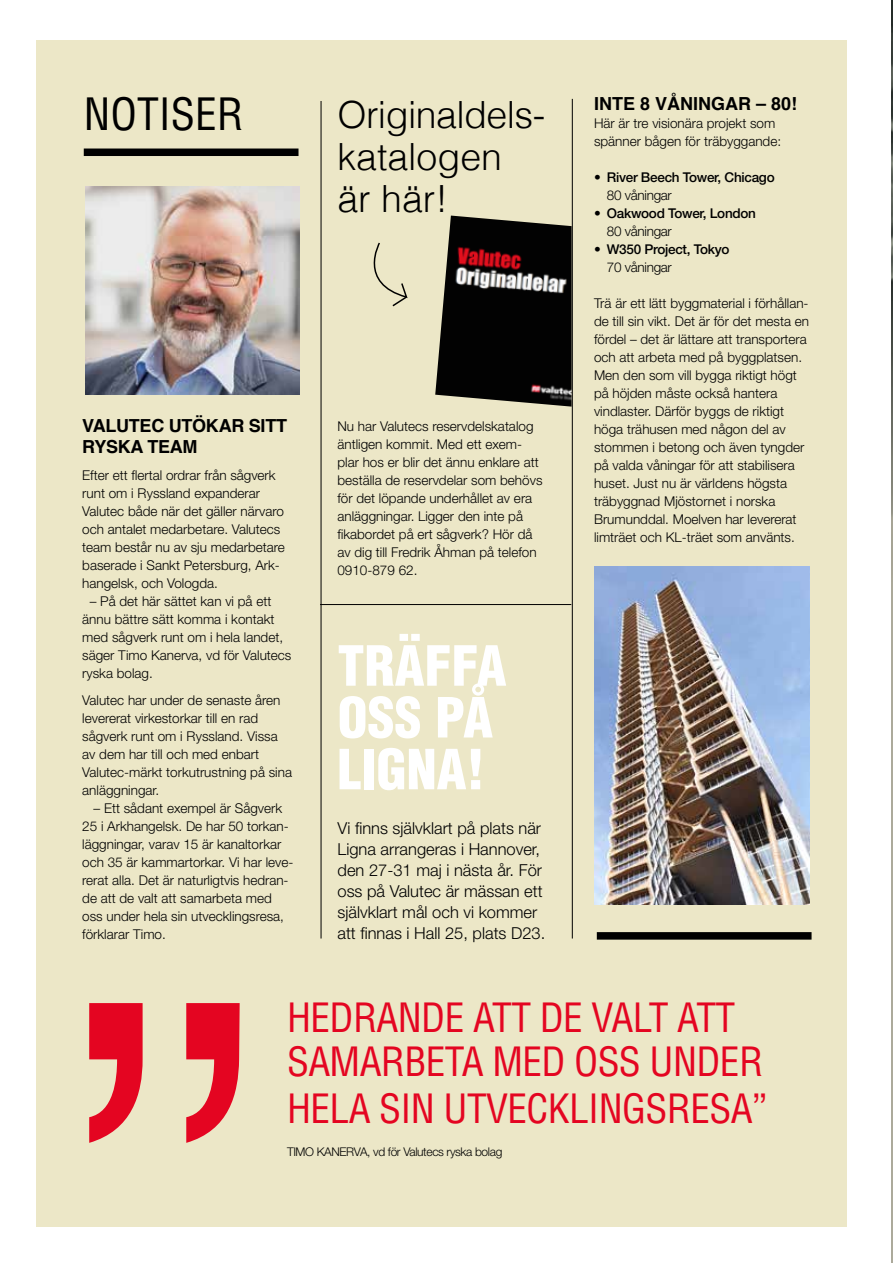
<style>
.page{position:relative;width:893px;height:1263px;background:#fff}
.page>*{position:absolute;margin:0;border:0;box-sizing:border-box;transform-origin:0 0}
.t1{font:condensed 567.9px "Helvetica LT Std";color:#e40521}
.t2{font:900 condensed 54px/51.8px "Helvetica LT Std";color:#fff}
.t3{font:condensed 43.5px "Helvetica LT Std";color:#000}
.t4{font:condensed 39.3px/45.5px "Helvetica LT Std";letter-spacing:-.015em;color:#e40521}
.t5{font:300 37.5px/42px "Helvetica";letter-spacing:-.01em;color:#000}
.t6{font:700 18px/21px "Helvetica";letter-spacing:-.015em;color:#000}
.t7{font:300 16.5px/21px "Helvetica Neue LT Std";color:#000}
.t8{font:300 13.5px/18px "Helvetica Neue LT Std";color:#000}
.t9{font:500 13.5px "Helvetica Neue LT Std";letter-spacing:-.02em;color:#000}
.t10{font:300 13.5px "Helvetica Neue LT Std";letter-spacing:-.02em;color:#000}
.t11{font:300 12px "Helvetica Neue LT Std";letter-spacing:-.03em;color:#000}
</style>
<div class="page">
<hr style="left:891px;top:0;width:2px;height:1263px;background:#acaa9b">
<div style="left:36px;top:40px;width:810px;height:1187px;background:#ece7c7"></div>
<div style="left:84px;top:149px;width:214px;height:7px;background:#000"></div>
<img style="left:85px;top:186px;width:215px;height:208px">
<hr style="left:320px;top:604px;width:251px;height:1px;background:#000">
<hr style="left:321px;top:101px;width:1px;height:837px;background:#000">
<hr style="left:572px;top:99px;width:1px;height:839px;background:#000">
<img style="left:594px;top:566px;width:215px;height:338px">
<img style="left:435px;top:216px;width:137px;height:191px">
<svg style="left:373px;top:242px;width:35px;height:65px"></svg>
<div style="left:597px;top:932px;width:214px;height:8px;background:#000"></div>
<h3 class="t3" style="left:84px;top:87px;width:161px">NOTISER</h3>
<h3 class="t5" style="left:337px;top:91px;width:209px">Originaldels&shy;katalogen<br>är här!</h3>
<h3 class="t6" style="left:82px;top:416px;width:206px">VALUTEC UTÖKAR SITT<br>RYSKA TEAM</h3>
<p class="t8" style="left:82px;top:466px;width:204px">Efter ett flertal ordrar från sågverk runt om i Ryssland expanderar<br>Valutec både när det gäller närvaro och antalet medarbetare. Valutecs team består nu av sju medarbetare baserade i Sankt Petersburg, Ark&shy;hangelsk, och Vologda.</p>
<p class="t8" style="left:82px;top:592px;width:211px;text-indent:8px">– På det här sättet kan vi på ett ännu bättre sätt komma i kontakt med sågverk runt om i hela landet, säger Timo Kanerva, vd för Valutecs ryska bolag.</p>
<p class="t8" style="left:82px;top:691px;width:211px">Valutec har under de senaste åren levererat virkestorkar till en rad sågverk runt om i Ryssland. Vissa av dem har till och med enbart<br>Valutec-märkt torkutrustning på sina anläggningar.</p>
<p class="t8" style="left:82px;top:799px;width:213px;text-indent:11px">– Ett sådant exempel är Sågverk<br>25 i Arkhangelsk. De har 50 torkan&shy;läggningar, varav 15 är kanaltorkar och 35 är kammartorkar. Vi har leve&shy;rerat alla. Det är naturligtvis hedran&shy;de att de valt att samarbeta med oss under hela sin utvecklingsresa, förklarar Timo.</p>
<p class="t8" style="left:337px;top:417px;width:207px">Nu har Valutecs reservdelskatalog äntligen kommit. Med ett exem&shy;plar hos er blir det ännu enklare att beställa de reservdelar som behövs för det löpande underhållet av era anläggningar. Ligger den inte på fikabordet på ert sågverk? Hör då av dig till Fredrik Åhman på telefon<br>0910-879 62.</p>
<h2 class="t2" style="left:338px;top:640px;width:171px">TRÄFFA<br>OSS PÅ<br>LIGNA!</h2>
<p class="t7" style="left:338px;top:817px;width:209px">Vi finns självklart på plats när<br>Ligna arrangeras i Hannover, den 27-31 maj i nästa år. För oss på Valutec är mässan ett självklart mål och vi kommer att finnas i Hall 25, plats D23.</p>
<h3 class="t6" style="left:594px;top:94px;width:205px">INTE 8 VÅNINGAR – 80!</h3>
<p class="t8" style="left:594px;top:114px;width:189px">Här är tre visionära projekt som spänner bågen för träbyggande:</p>
<p class="t9" style="left:594px;top:169px;width:182px">• River Beech Tower, Chicago</p>
<p class="t10" style="left:607px;top:187px;width:67px">80 våningar</p>
<p class="t9" style="left:594px;top:205px;width:163px">• Oakwood Tower, London</p>
<p class="t10" style="left:607px;top:223px;width:67px">80 våningar</p>
<p class="t9" style="left:594px;top:241px;width:137px">• W350 Project, Tokyo</p>
<p class="t10" style="left:607px;top:259px;width:67px">70 våningar</p>
<p class="t8" style="left:594px;top:294px;width:217px">Trä är ett lätt byggmaterial i förhållan&shy;de till sin vikt. Det är för det mesta en fördel – det är lättare att transportera och att arbeta med på byggplatsen.<br>Men den som vill bygga riktigt högt på höjden måste också hantera vindlaster. Därför byggs de riktigt höga trähusen med någon del av stommen i betong och även tyngder på valda våningar för att stabilisera huset. Just nu är världens högsta träbyggnad Mjöstornet i norska Brumunddal. Moelven har levererat limträet och KL-träet som använts.</p>
<h1 class="t1" style="left:54px;top:867px;width:222px">”</h1>
<h3 class="t4" style="left:287px;top:995px;width:482px">HEDRANDE ATT DE VALT ATT<br>SAMARBETA MED OSS UNDER<br>HELA SIN UTVECKLINGSRESA”</h3>
<p class="t11" style="left:287px;top:1144px;width:217px">TIMO KANERVA, vd för Valutecs ryska bolag</p>
</div>
